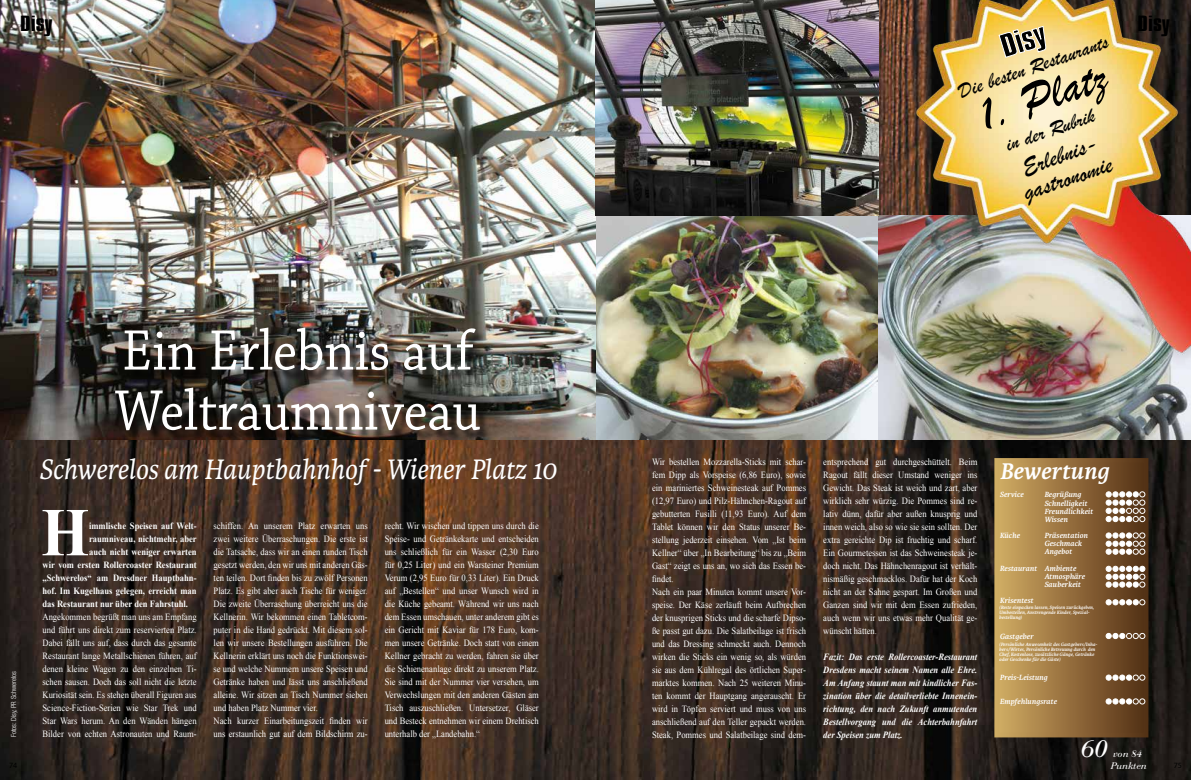
<style>
.page{position:relative;width:1191px;height:780px;background:#fff}
.page>*{position:absolute;margin:0;border:0;box-sizing:border-box;transform-origin:0 0}
.t1{font:700 68.4px "Times New Roman";color:#fff;scale:.9 1}
.t2{font:60px/60px "Chaparral Pro";color:#fff;scale:.9 1}
.t3{font:48.6px "Brush Script";color:#000}
.t4{font:italic 30px "Karmina Basic";color:#fff;scale:.9 1}
.t5{font:25px/24px "Brush Script";color:#000}
.t6{font:italic 25px "Bauer Bodoni T";color:#fff}
.t7{font:italic 700 24.2px "Karmina Basic";color:#fff}
.t8{font:21px "Brush Script";color:#000}
.t9{font:18.9px "Compacta BT";color:#000;scale:1.43 1}
.t10{font:italic 10px/12px "Bauer Bodoni T";color:#fff}
.t11{font:9.5px/13px "Times New Roman";color:#fff;text-align:justify;scale:.9 1}
.t12{font:italic 700 9.5px/13px "Times New Roman";color:#fff;text-align:justify;scale:.9 1}
.t13{font:700 9.5px "Times New Roman";color:#fff;scale:.9 1}
.t14{font:italic 700 8px/8.1px "Karmina Basic";color:#fff}
.t15{font:8px "Myriad Pro";color:#000}
.t16{font:300 condensed 7px "Helvetica Neue";color:#fff}
.t17{font:italic 700 5px/5px "Karmina Basic";color:#fff}
.s1{font-size:20.8px}
</style>
<div class="page">
<img style="left:0;top:439px;width:1191px;height:341px">
<img style="left:595px;top:215px;width:284px;height:224px">
<img style="left:879px;top:382px;width:312px;height:57px">
<img style="left:0;top:0;width:595px;height:439px">
<div style="left:117px;top:329px;width:375px;height:113px;background:#000;opacity:.75"></div>
<img style="left:595px;top:0;width:279px;height:215px">
<div style="left:996px;top:460px;width:150px;height:275px;background:linear-gradient(to right,#d2ab63,#553117)"></div>
<svg style="left:1105px;top:491px;width:40px;height:31px"></svg>
<svg style="left:1105px;top:532px;width:40px;height:22px"></svg>
<svg style="left:1105px;top:566px;width:40px;height:21px"></svg>
<svg style="left:1105px;top:599px;width:40px;height:6px"></svg>
<svg style="left:1105px;top:633px;width:40px;height:6px"></svg>
<svg style="left:1105px;top:674px;width:40px;height:6px"></svg>
<svg style="left:1105px;top:698px;width:40px;height:6px"></svg>
<img style="left:874px;top:0;width:317px;height:382px">
<svg style="left:999px;top:26px;width:46px;height:31px"></svg>
<h3 class="t9" style="left:20px;top:13px;width:24px">Dis<span class="s1">y</span></h3>
<h3 class="t9" style="left:1137px;top:13px;width:24px">Dis<span class="s1">y</span></h3>
<h2 class="t2" style="left:115px;top:323px;width:408px">Ein Erlebnis auf<br>Weltraumniveau</h2>
<h3 class="t8" style="left:954px;top:79px;width:159px;rotate:-19deg">Die besten Restaurants</h3>
<h3 class="t8" style="left:1002px;top:132px;width:94px;rotate:-19deg">in der Rubrik</h3>
<h3 class="t3" style="left:970px;top:86px;width:133px;rotate:-19deg">1. Platz</h3>
<h3 class="t5" style="left:1012px;top:159px;width:94px;rotate:-19deg">Erlebnis&shy;gastronomie</h3>
<p class="t11" style="left:652px;top:455px;width:173px;text-align:left">Wir bestellen Mozzarella-Sticks mit schar&shy;fem Dipp als Vorspeise (6,86 Euro), sowie ein mariniertes Schweinesteak auf Pommes (12,97 Euro) und Pilz-Hähnchen-Ragout auf gebutterten Fusilli (11,93 Euro). Auf dem Tablet können wir den Status unserer Be&shy;stellung jederzeit einsehen. Vom „Ist beim Kellner“ über „In Bearbeitung“ bis zu „Beim Gast“ zeigt es uns an, wo sich das Essen be&shy;findet.<br>Nach ein paar Minuten kommt unsere Vor&shy;speise. Der Käse zerläuft beim Aufbrechen der knusprigen Sticks und die scharfe Dipso&shy;ße passt gut dazu. Die Salatbeilage ist frisch und das Dressing schmeckt auch. Dennoch wirken die Sticks ein wenig so, als würden sie aus dem Kühlregal des örtlichen Super&shy;marktes kommen. Nach 25 weiteren Minu&shy;ten kommt der Hauptgang angerauscht. Er wird in Töpfen serviert und muss von uns anschließend auf den Teller gepackt werden.<br>Steak, Pommes und Salatbeilage sind dem-</p>
<p class="t11" style="left:823px;top:455px;width:173px">entsprechend gut durchgeschüttelt. Beim Ragout fällt dieser Umstand weniger ins Gewicht. Das Steak ist weich und zart, aber wirklich sehr würzig. Die Pommes sind re&shy;lativ dünn, dafür aber außen knusprig und innen weich, also so wie sie sein sollten. Der extra gereichte Dip ist fruchtig und scharf.<br>Ein Gourmetessen ist das Schweinesteak je&shy;doch nicht. Das Hähnchenragout ist verhält&shy;nismäßig geschmacklos. Dafür hat der Koch nicht an der Sahne gespart. Im Großen und Ganzen sind wir mit dem Essen zufrieden, auch wenn wir uns etwas mehr Qualität ge&shy;wünscht hätten.</p>
<h3 class="t4" style="left:39px;top:453px;width:576px">Schwerelos am Hauptbahnhof - Wiener Platz 10</h3>
<h3 class="t7" style="left:999px;top:457px;width:111px">Bewertung</h3>
<p class="t14" style="left:999px;top:491px;width:25px">Service</p>
<p class="t14" style="left:999px;top:531px;width:22px">Küche</p>
<p class="t14" style="left:999px;top:564px;width:39px">Restaurant</p>
<p class="t14" style="left:999px;top:596px;width:35px">Krisentest</p>
<p class="t14" style="left:999px;top:632px;width:35px">Gastgeber</p>
<p class="t14" style="left:999px;top:673px;width:49px">Preis-Leistung</p>
<p class="t14" style="left:999px;top:697px;width:59px">Empfehlungsrate</p>
<p class="t14" style="left:1044px;top:491px;width:50px">Begrüßung<br>Schnelligkeit<br>Freundlichkeit<br>Wissen</p>
<p class="t14" style="left:1044px;top:531px;width:45px">Präsentation<br>Geschmack<br>Angebot</p>
<p class="t14" style="left:1044px;top:564px;width:42px">Ambiente<br>Atmosphäre<br>Sauberkeit</p>
<p class="t17" style="left:999px;top:605px;width:96px">(Reste einpacken lassen, Speisen zurückgeben,<br>Umbestellen, Anstrengende Kinder, Spezial&shy;bestellung)</p>
<p class="t17" style="left:999px;top:642px;width:100px">(Persönliche Anwesenheit des Gastgebers/Inha&shy;bers/Wirtes, Persönliche Betreuung durch den Chef, Kostenlose, zusätzliche Gänge, Getränke oder Geschenke für die Gäste)</p>
<h1 class="t1" style="left:41px;top:485px;width:55px">H</h1>
<p class="t11" style="left:214px;top:519px;width:173px;text-align:left">schiffen. An unserem Platz erwarten uns zwei weitere Überraschungen. Die erste ist die Tatsache, dass wir an einen runden Tisch gesetzt werden, den wir uns mit anderen Gäs&shy;ten teilen. Dort finden bis zu zwölf Personen Platz. Es gibt aber auch Tische für weniger.<br>Die zweite Überraschung überreicht uns die Kellnerin. Wir bekommen einen Tabletcom&shy;puter in die Hand gedrückt. Mit diesem sol&shy;len wir unsere Bestellungen ausführen. Die Kellnerin erklärt uns noch die Funktionswei&shy;se und welche Nummern unsere Speisen und Getränke haben und lässt uns anschließend alleine. Wir sitzen an Tisch Nummer sieben und haben Platz Nummer vier.<br>Nach kurzer Einarbeitungszeit finden wir uns erstaunlich gut auf dem Bildschirm zu-</p>
<p class="t11" style="left:385px;top:519px;width:173px">recht. Wir wischen und tippen uns durch die Speise- und Getränkekarte und entscheiden uns schließlich für ein Wasser (2,30 Euro für 0,25 Liter) und ein Warsteiner Premium Verum (2,95 Euro für 0,33 Liter). Ein Druck auf „Bestellen“ und unser Wunsch wird in die Küche gebeamt. Während wir uns nach dem Essen umschauen, unter anderem gibt es ein Gericht mit Kaviar für 178 Euro, kom&shy;men unsere Getränke. Doch statt von einem Kellner gebracht zu werden, fahren sie über die Schienenanlage direkt zu unserem Platz.<br>Sie sind mit der Nummer vier versehen, um Verwechslungen mit den anderen Gästen am Tisch auszuschließen. Untersetzer, Gläser und Besteck entnehmen wir einem Drehtisch unterhalb der „Landebahn.“</p>
<p class="t13" style="left:89px;top:519px;width:121px">immlische Speisen auf Welt-</p>
<p class="t13" style="left:89px;top:532px;width:121px">raumniveau, nichtmehr, aber</p>
<p class="t13" style="left:89px;top:545px;width:121px">auch nicht weniger erwarten</p>
<p class="t13" style="left:43px;top:558px;width:173px">wir vom ersten Rollercoaster Restaurant</p>
<p class="t13" style="left:43px;top:571px;width:173px">„Schwerelos“ am Dresdner Hauptbahn-</p>
<p class="t13" style="left:43px;top:584px;width:173px">hof. Im Kugelhaus gelegen, erreicht man</p>
<p class="t13" style="left:43px;top:597px;width:163px">das Restaurant nur über den Fahrstuhl.</p>
<p class="t11" style="left:43px;top:610px;width:173px">Angekommen begrüßt man uns am Empfang und führt uns direkt zum reservierten Platz.<br>Dabei fällt uns auf, dass durch das gesamte Restaurant lange Metallschienen führen, auf denen kleine Wagen zu den einzelnen Ti&shy;schen sausen. Doch das soll nicht die letzte Kuriosität sein. Es stehen überall Figuren aus Science-Fiction-Serien wie Star Trek und Star Wars herum. An den Wänden hängen Bilder von echten Astronauten und Raum-</p>
<p class="t12" style="left:823px;top:649px;width:173px">Fazit: Das erste Rollercoaster-Restaurant Dresdens macht seinem Namen alle Ehre.<br>Am Anfang staunt man mit kindlicher Fas&shy;zination über die detailverliebte Innenein&shy;richtung, den nach Zukunft anmutenden Bestellvorgang und die Achterbahnfahrt der Speisen zum Platz.</p>
<p class="t16" style="left:10px;top:737px;width:68px;rotate:-90deg">Fotos: Disy, PR Schwerelos</p>
<h3 class="t6" style="left:1080px;top:734px;width:28px">60</h3>
<p class="t10" style="left:1110px;top:748px;width:38px">von 84<br>Punkten</p>
<p class="t15" style="left:9px;top:760px;width:10px">74</p>
<p class="t15" style="left:1173px;top:760px;width:10px">75</p>
</div>
